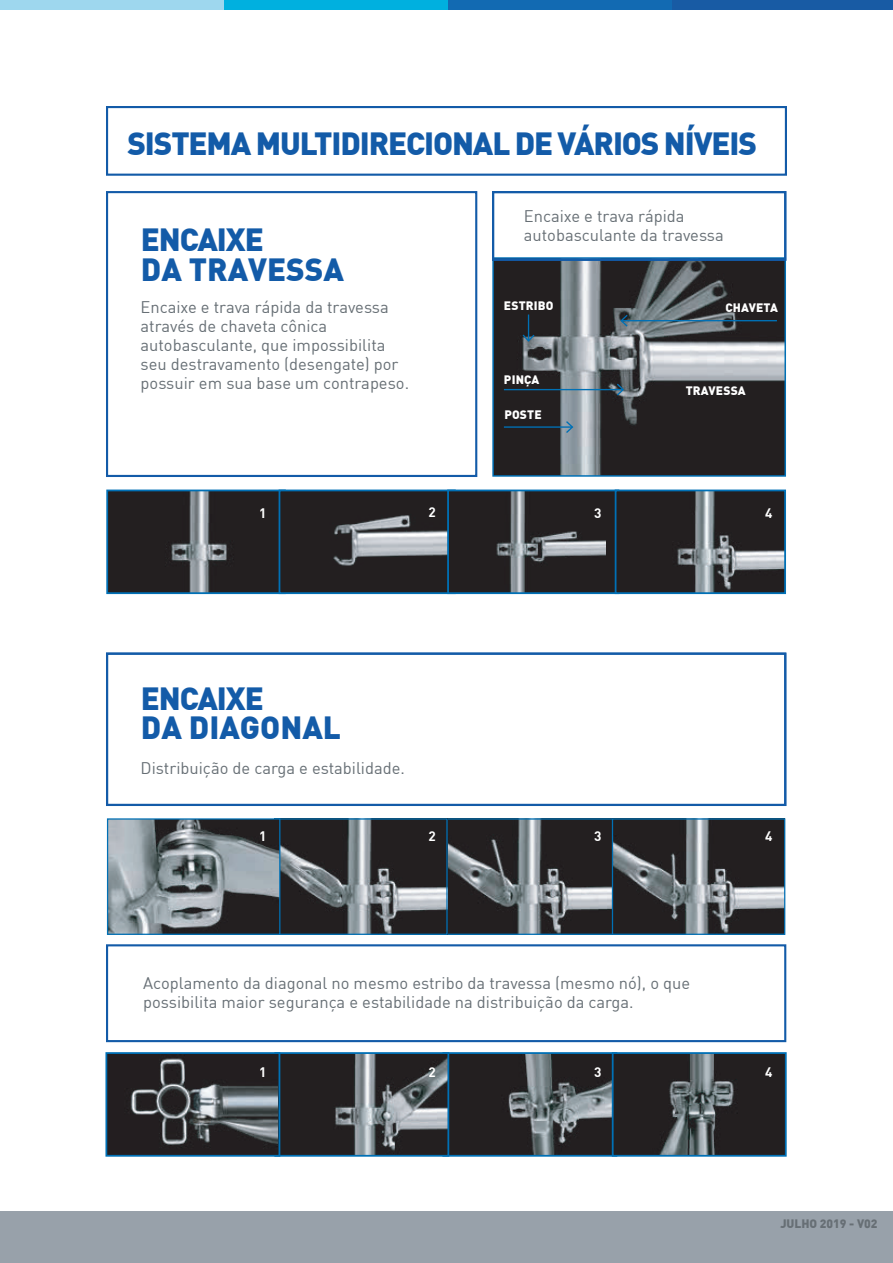
<style>
.page{position:relative;width:893px;height:1263px;background:#fff}
.page>*{position:absolute;margin:0;border:0;box-sizing:border-box;transform-origin:0 0}
.t1{font:900 31.5px "DIN Pro Grupo Orguel";letter-spacing:-.035em;color:#135ba8}
.t2{font:900 31.5px/29.7px "DIN Pro Grupo Orguel";color:#135ba8}
.t3{font:16.5px/18.9px "DIN Pro Grupo Orguel";color:#676f75}
.t4{font:700 13.5px "DIN Pro Grupo Orguel";color:#fff}
.t5{font:900 12px "DIN Pro Grupo Orguel";letter-spacing:.015em;color:#fff}
.t6{font:900 12px "DIN Pro Grupo Orguel";color:#676f75}
</style>
<div class="page">
<div style="left:443px;top:1053px;width:173px;height:103px;background:#231f20"></div>
<img style="left:508px;top:1055px;width:104px;height:99px">
<div style="left:442px;top:1052px;width:175px;height:105px;border:2px solid #0070b5"></div>
<div style="left:613px;top:1053px;width:173px;height:103px;background:#231f20"></div>
<img style="left:659px;top:1055px;width:78px;height:99px">
<div style="left:612px;top:1052px;width:175px;height:105px;border:2px solid #0070b5"></div>
<img style="left:280px;top:1055px;width:166px;height:99px">
<div style="left:274px;top:1052px;width:175px;height:105px;border:2px solid #0070b5"></div>
<div style="left:107px;top:490px;width:178px;height:103px;background:#231f20"></div>
<img style="left:166px;top:492px;width:113px;height:99px">
<div style="left:106px;top:489px;width:180px;height:105px;border:2px solid #0070b5"></div>
<img style="left:283px;top:492px;width:164px;height:99px">
<div style="left:279px;top:489px;width:177px;height:105px;border:2px solid #0070b5"></div>
<div style="left:448px;top:490px;width:170px;height:103px;background:#231f20"></div>
<img style="left:496px;top:492px;width:109px;height:99px">
<div style="left:447px;top:489px;width:172px;height:105px;border:2px solid #0070b5"></div>
<div style="left:616px;top:490px;width:169px;height:103px;background:#231f20"></div>
<img style="left:677px;top:492px;width:106px;height:99px">
<div style="left:615px;top:489px;width:171px;height:105px;border:2px solid #0070b5"></div>
<img style="left:495px;top:261px;width:288px;height:213px">
<div style="left:492px;top:257px;width:294px;height:220px;border:2px solid #0070b5"></div>
<div style="left:106px;top:106px;width:681px;height:70px;border:2px solid #135ba8"></div>
<div style="left:106px;top:191px;width:371px;height:286px;border:2px solid #135ba8"></div>
<div style="left:106px;top:653px;width:680px;height:153px;border:2px solid #135ba8"></div>
<div style="left:492px;top:191px;width:294px;height:70px;border:2px solid #135ba8"></div>
<img style="left:448px;top:820px;width:164px;height:113px">
<div style="left:444px;top:818px;width:174px;height:117px;border:1px solid #0070b5"></div>
<img style="left:614px;top:820px;width:169px;height:113px">
<div style="left:612px;top:818px;width:173px;height:117px;border:1px solid #0070b5"></div>
<img style="left:280px;top:820px;width:166px;height:113px">
<div style="left:274px;top:818px;width:174px;height:117px;border:1px solid #0070b5"></div>
<img style="left:109px;top:820px;width:169px;height:113px">
<div style="left:107px;top:818px;width:173px;height:117px;border:1px solid #0070b5"></div>
<hr style="left:504px;top:426px;width:68px;height:2px;background:#0070b5">
<svg style="left:565px;top:420px;width:9px;height:14px"></svg>
<hr style="left:504px;top:389px;width:119px;height:1px;background:#0070b5">
<svg style="left:615px;top:382px;width:10px;height:15px"></svg>
<svg style="left:521px;top:314px;width:15px;height:29px"></svg>
<hr style="left:621px;top:320px;width:156px;height:1px;background:#0070b5">
<svg style="left:619px;top:313px;width:10px;height:15px"></svg>
<div style="left:106px;top:944px;width:680px;height:98px;border:2px solid #135ba8"></div>
<img style="left:108px;top:1055px;width:169px;height:99px">
<div style="left:105px;top:1052px;width:175px;height:105px;border:2px solid #0070b5"></div>
<div style="left:0;top:1212px;width:893px;height:51px;background:#98a1aa"></div>
<div style="left:672px;top:0;width:221px;height:9px;background:#185ba4"></div>
<div style="left:448px;top:0;width:224px;height:9px;background:#126ab2"></div>
<div style="left:224px;top:0;width:224px;height:9px;background:#00b0df"></div>
<div style="left:0;top:0;width:224px;height:9px;background:#9ed7ee"></div>
<h1 class="t1" style="left:127px;top:122px;width:631px">SISTEMA MULTIDIRECIONAL DE VÁRIOS NÍVEIS</h1>
<h1 class="t2" style="left:141px;top:223px;width:205px">ENCAIXE<br>DA TRAVESSA</h1>
<p class="t3" style="left:141px;top:297px;width:270px">Encaixe e trava rápida da travessa através de chaveta cônica autobasculante, que impossibilita seu destravamento (desengate) por possuir em sua base um contrapeso.</p>
<p class="t4" style="left:259px;top:504px;width:9px">1</p>
<p class="t4" style="left:428px;top:504px;width:9px">2</p>
<h1 class="t2" style="left:141px;top:682px;width:202px">ENCAIXE<br>DA DIAGONAL</h1>
<p class="t3" style="left:141px;top:758px;width:266px">Distribuição de carga e estabilidade.</p>
<p class="t4" style="left:259px;top:828px;width:9px">1</p>
<p class="t4" style="left:428px;top:827px;width:9px">2</p>
<p class="t3" style="left:524px;top:206px;width:201px">Encaixe e trava rápida autobasculante da travessa</p>
<p class="t5" style="left:504px;top:298px;width:51px">ESTRIBO</p>
<p class="t5" style="left:725px;top:300px;width:54px">CHAVETA</p>
<p class="t5" style="left:504px;top:371px;width:37px">PINÇA</p>
<p class="t5" style="left:504px;top:406px;width:39px">POSTE</p>
<p class="t4" style="left:594px;top:504px;width:9px">3</p>
<p class="t5" style="left:686px;top:382px;width:61px">TRAVESSA</p>
<p class="t4" style="left:765px;top:504px;width:9px">4</p>
<p class="t4" style="left:594px;top:828px;width:9px">3</p>
<p class="t4" style="left:765px;top:828px;width:9px">4</p>
<p class="t3" style="left:143px;top:973px;width:548px">Acoplamento da diagonal no mesmo estribo da travessa (mesmo nó), o que possibilita maior segurança e estabilidade na distribuição da carga.</p>
<p class="t4" style="left:259px;top:1064px;width:9px">1</p>
<p class="t4" style="left:428px;top:1063px;width:9px">2</p>
<p class="t4" style="left:594px;top:1064px;width:9px">3</p>
<p class="t4" style="left:765px;top:1064px;width:9px">4</p>
<p class="t6" style="left:780px;top:1215px;width:99px">JULHO 2019 - V02</p>
</div>
